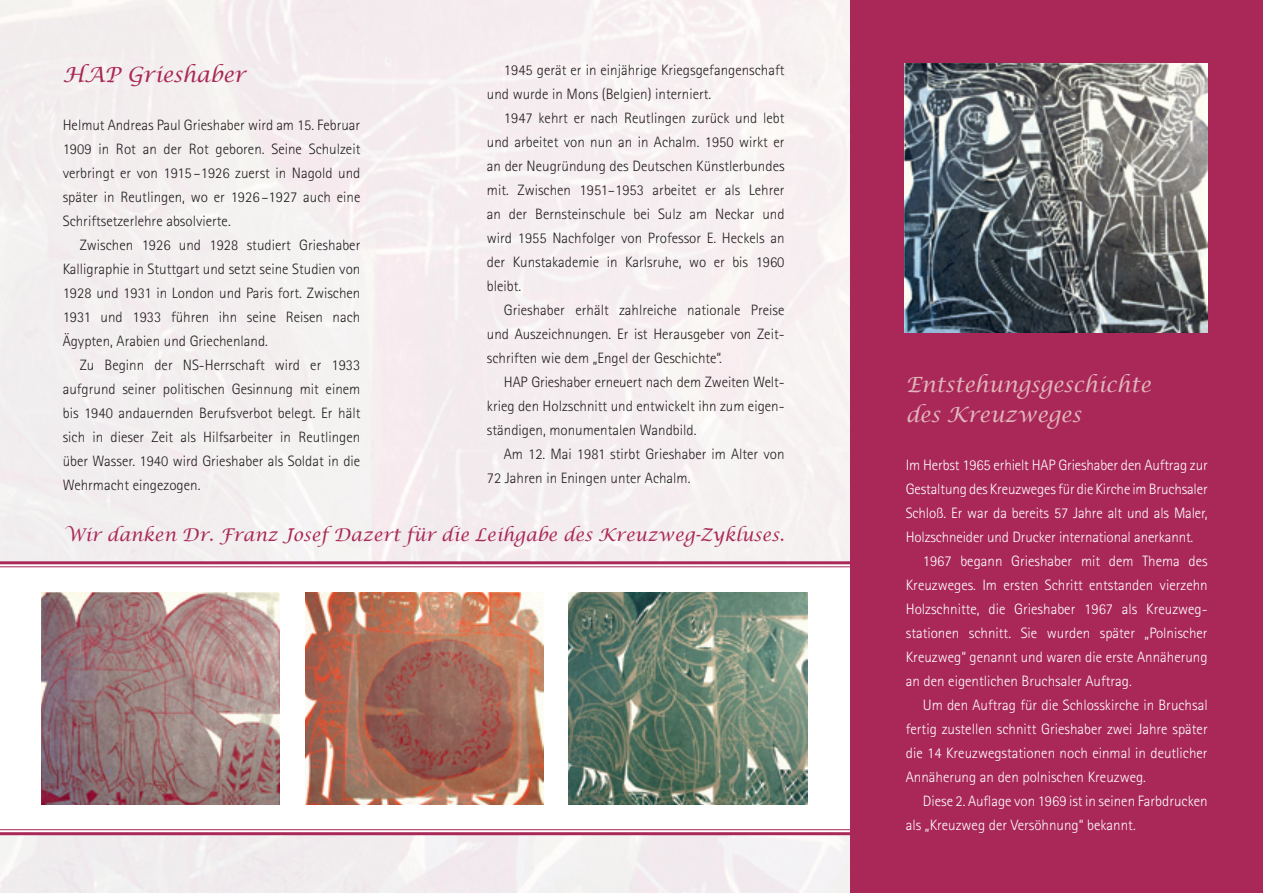
<style>
.page{position:relative;width:1263px;height:893px;background:#fff}
.page>*{position:absolute;margin:0;border:0;box-sizing:border-box;transform-origin:0 0}
.Auszeichnung{font:italic 21px "Lucida Calligraphy";letter-spacing:-.01em;color:#e1b5bc}
.Auszeichnung-2{font:italic 21px "Lucida Calligraphy";letter-spacing:-.01em;color:#a92857}
.Auszeichnung-3{font:italic 17.7px "Lucida Calligraphy";color:#a92857}
.Grundschrift{font:300 15px/24px "Rotis Sans Serif";color:#231f20;text-align:justify}
.Grundschrift-2{font:300 15px/24px "Rotis Sans Serif";color:#fff;text-align:justify}
</style>
<div class="page">
<div style="left:850px;top:0;width:413px;height:893px;background:#a92857"></div>
<hr style="left:0;top:829px;width:859px;height:1px;background:#a92857">
<hr style="left:0;top:832px;width:859px;height:3px;background:#a92857">
<hr style="left:0;top:561px;width:853px;height:3px;background:#a92857">
<hr style="left:0;top:566px;width:853px;height:1px;background:#a92857">
<img style="left:41px;top:592px;width:239px;height:213px">
<img style="left:305px;top:592px;width:238px;height:213px">
<img style="left:569px;top:592px;width:238px;height:213px">
<img style="left:905px;top:64px;width:302px;height:269px">
<p class="Auszeichnung-2" style="left:63px;top:62px;width:184px">HAP Grieshaber</p>
<p class="Grundschrift" style="left:63px;top:113px;width:299px">Helmut Andreas Paul Grieshaber wird am 15. Februar 1909 in Rot an der Rot geboren. Seine Schulzeit verbringt er von 1915 –1926 zuerst in Nagold und später in Reutlingen, wo er 1926 –1927 auch eine Schriftsetzerlehre absolvierte.</p>
<p class="Grundschrift" style="left:63px;top:233px;width:299px;text-indent:17px">Zwischen 1926 und 1928 studiert Grieshaber Kalligraphie in Stuttgart und setzt seine Studien von 1928 und 1931 in London und Paris fort. Zwischen 1931 und 1933 führen ihn seine Reisen nach Ägypten, Arabien und Griechenland.</p>
<p class="Grundschrift" style="left:63px;top:353px;width:299px;text-indent:17px">Zu Beginn der NS-Herrschaft wird er 1933 aufgrund seiner politischen Gesinnung mit einem bis 1940 andauernden Berufsverbot belegt. Er hält sich in dieser Zeit als Hilfsarbeiter in Reutlingen über Wasser. 1940 wird Grieshaber als Soldat in die Wehrmacht eingezogen.</p>
<p class="Grundschrift" style="left:487px;top:58px;width:299px;text-indent:17px">1945 gerät er in einjährige Kriegsgefangenschaft und wurde in Mons (Belgien) interniert.</p>
<p class="Grundschrift" style="left:487px;top:106px;width:299px;text-indent:17px">1947 kehrt er nach Reutlingen zurück und lebt und arbeitet von nun an in Achalm. 1950 wirkt er an der Neugründung des Deutschen Künstlerbundes mit. Zwischen 1951–1953 arbeitet er als Lehrer an der Bernsteinschule bei Sulz am Neckar und wird 1955 Nachfolger von Professor E. Heckels an der Kunstakademie in Karlsruhe, wo er bis 1960 bleibt.</p>
<p class="Grundschrift" style="left:487px;top:298px;width:299px;text-indent:17px">Grieshaber erhält zahlreiche nationale Preise und Auszeichnungen. Er ist Herausgeber von Zeit&shy;schriften wie dem „Engel der Geschichte“.</p>
<p class="Grundschrift" style="left:487px;top:370px;width:297px;text-indent:17px">HAP Grieshaber erneuert nach dem Zweiten Welt-- krieg den Holzschnitt und entwickelt ihn zum eigen&shy;ständigen, monumentalen Wandbild.</p>
<p class="Grundschrift" style="left:487px;top:442px;width:299px;text-indent:17px">Am 12. Mai 1981 stirbt Grieshaber im Alter von<br>72 Jahren in Eningen unter Achalm.</p>
<p class="Auszeichnung-3" style="left:64px;top:524px;width:721px">Wir danken Dr. Franz Josef Dazert für die Leihgabe des Kreuzweg-Zykluses.</p>
<p class="Auszeichnung" style="left:906px;top:372px;width:247px">Entstehungsgeschichte</p>
<p class="Auszeichnung" style="left:906px;top:402px;width:177px">des Kreuzweges</p>
<p class="Grundschrift-2" style="left:906px;top:453px;width:303px">Im Herbst 1965 erhielt HAP Grieshaber den Auftrag zur Gestaltung des Kreuzweges für die Kirche im Bruchsaler Schloß. Er war da bereits 57 Jahre alt und als Maler, Holzschneider und Drucker international anerkannt.</p>
<p class="Grundschrift-2" style="left:906px;top:549px;width:303px;text-indent:17px">1967 begann Grieshaber mit dem Thema des Kreuzweges. Im ersten Schritt entstanden vierzehn Holzschnitte, die Grieshaber 1967 als Kreuzweg&shy;stationen schnitt. Sie wurden später „Polnischer Kreuzweg“ genannt und waren die erste Annäherung an den eigentlichen Bruchsaler Auftrag.</p>
<p class="Grundschrift-2" style="left:906px;top:693px;width:303px;text-indent:17px">Um den Auftrag für die Schlosskirche in Bruchsal fertig zustellen schnitt Grieshaber zwei Jahre später die 14 Kreuzwegstationen noch einmal in deutlicher Annäherung an den polnischen Kreuzweg.</p>
<p class="Grundschrift-2" style="left:906px;top:789px;width:303px;text-indent:17px">Diese 2. Auflage von 1969 ist in seinen Farbdrucken als „Kreuzweg der Versöhnung“ bekannt.</p>
</div>
